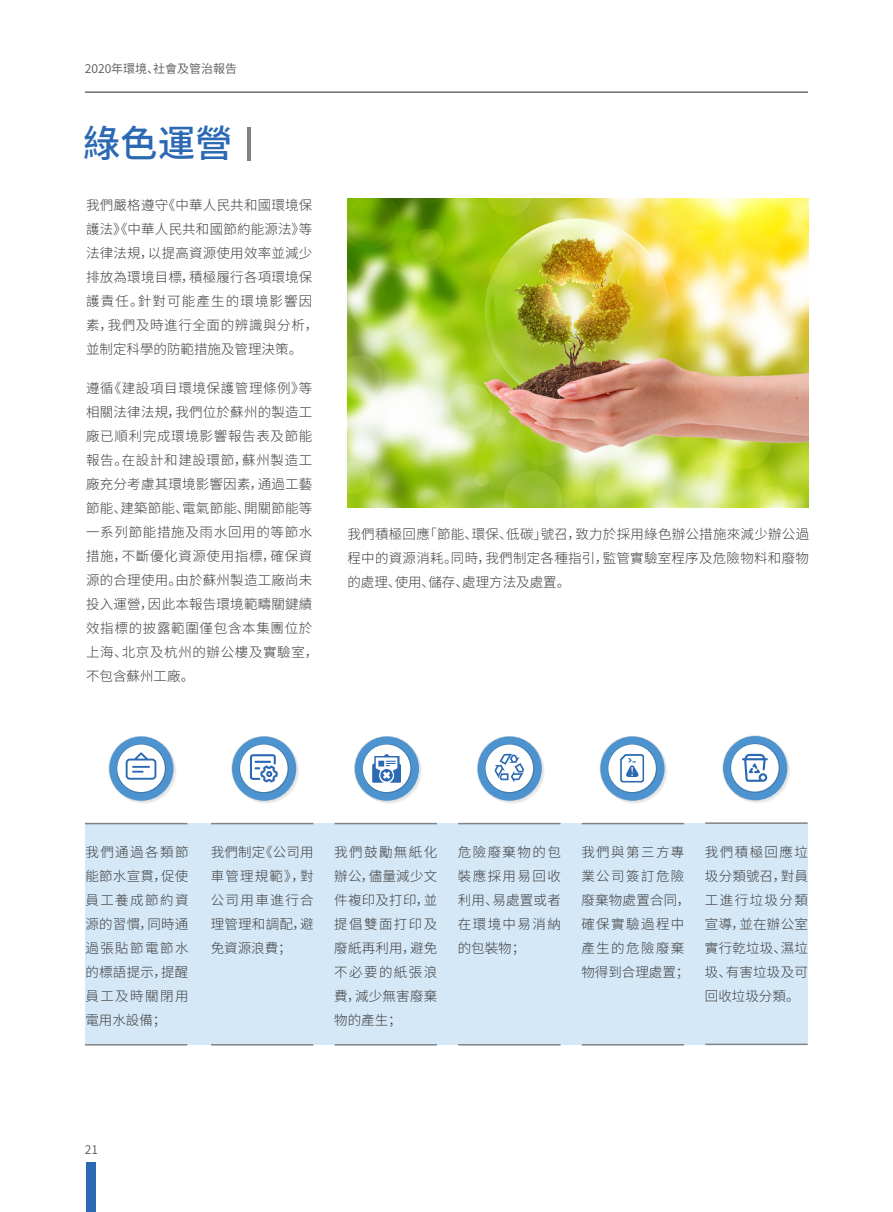
<style>
.page{position:relative;width:893px;height:1212px;background:#fff}
.page>*{position:absolute;margin:0;border:0;box-sizing:border-box;transform-origin:0 0}
.t1{font:500 37.5px "Source Han Sans SC";color:#2c69b3}
.t2{font:300 13.5px/24px "Source Han Sans SC";letter-spacing:.02em;color:#3e3e3f;text-align:justify}
.t3{font:300 13.5px/24px "Source Han Sans SC";letter-spacing:.045em;color:#3e3e3f}
.t4{font:300 13.5px/24px "Source Han Sans SC";letter-spacing:.105em;color:#3e3e3f}
.t5{font:12px "Source Han Sans SC";color:#57585a}
</style>
<div class="page">
<div style="left:85px;top:823px;width:723px;height:222px;background:#d5e8f7"></div>
<hr style="left:247px;top:128px;width:3px;height:32px;background:#808285">
<div style="left:109px;top:736px;width:64px;height:65px;background:#4c93cf;border-radius:50%"></div>
<svg style="left:117px;top:744px;width:49px;height:49px"></svg>
<div style="left:117px;top:744px;width:48px;height:48px;background:#fff;border-radius:50%"></div>
<div style="left:232px;top:736px;width:64px;height:65px;background:#4c93cf;border-radius:50%"></div>
<svg style="left:239px;top:744px;width:50px;height:49px"></svg>
<div style="left:240px;top:744px;width:48px;height:48px;background:#fff;border-radius:50%"></div>
<div style="left:355px;top:736px;width:64px;height:65px;background:#4c93cf;border-radius:50%"></div>
<svg style="left:362px;top:744px;width:50px;height:49px"></svg>
<div style="left:363px;top:744px;width:47px;height:48px;background:#fff;border-radius:50%"></div>
<div style="left:478px;top:736px;width:64px;height:65px;background:#4c93cf;border-radius:50%"></div>
<svg style="left:485px;top:744px;width:49px;height:49px"></svg>
<div style="left:486px;top:744px;width:47px;height:48px;background:#fff;border-radius:50%"></div>
<div style="left:600px;top:736px;width:64px;height:65px;background:#4c93cf;border-radius:50%"></div>
<svg style="left:608px;top:744px;width:49px;height:49px"></svg>
<div style="left:608px;top:744px;width:48px;height:48px;background:#fff;border-radius:50%"></div>
<svg style="left:722px;top:735px;width:65px;height:65px"></svg>
<div style="left:723px;top:736px;width:64px;height:64px;background:#4c93cf;border-radius:50%"></div>
<svg style="left:730px;top:743px;width:50px;height:50px"></svg>
<div style="left:731px;top:744px;width:48px;height:47px;background:#fff;border-radius:50%"></div>
<hr style="left:85px;top:823px;width:102px;height:1px;background:#808285">
<hr style="left:211px;top:823px;width:102px;height:1px;background:#808285">
<hr style="left:335px;top:823px;width:102px;height:1px;background:#808285">
<hr style="left:458px;top:823px;width:102px;height:1px;background:#808285">
<hr style="left:582px;top:823px;width:102px;height:1px;background:#808285">
<hr style="left:705px;top:822px;width:103px;height:2px;background:#808285">
<hr style="left:85px;top:1044px;width:102px;height:1px;background:#808285">
<hr style="left:211px;top:1044px;width:102px;height:1px;background:#808285">
<hr style="left:335px;top:1044px;width:102px;height:1px;background:#808285">
<hr style="left:458px;top:1044px;width:102px;height:1px;background:#808285">
<hr style="left:582px;top:1044px;width:102px;height:1px;background:#808285">
<hr style="left:705px;top:1043px;width:103px;height:2px;background:#808285">
<svg style="left:126px;top:752px;width:30px;height:28px"></svg>
<svg style="left:620px;top:754px;width:24px;height:28px"></svg>
<svg style="left:742px;top:754px;width:26px;height:28px"></svg>
<svg style="left:250px;top:754px;width:28px;height:28px"></svg>
<svg style="left:372px;top:754px;width:29px;height:29px"></svg>
<svg style="left:494px;top:754px;width:30px;height:29px"></svg>
<img style="left:347px;top:198px;width:461px;height:310px">
<div style="left:86px;top:1162px;width:10px;height:50px;background:#2c69b3"></div>
<hr style="left:85px;top:92px;width:723px;height:1px;background:#3e3e3f">
<p class="t5" style="left:85px;top:62px;width:154px">2020年環境、社會及管治報告</p>
<h1 class="t1" style="left:83px;top:122px;width:151px">綠色運營</h1>
<p class="t2" style="left:86px;top:193px;width:234px;text-align:left">我們嚴格遵守《中華人民共和國環境保護法》《中華人民共和國節約能源法》等法律法規，以提高資源使用效率並減少排放為環境目標，積極履行各項環境保護責任。針對可能產生的環境影響因素，我們及時進行全面的辨識與分析，並制定科學的防範措施及管理決策。</p>
<p class="t3" style="left:86px;top:376px;width:234px">遵循《建設項目環境保護管理條例》等相關法律法規，我們位於蘇州的製造工廠已順利完成環境影響報告表及節能報告。在設計和建設環節，蘇州製造工廠充分考慮其環境影響因素，通過工藝節能、建築節能、電氣節能、開關節能等一系列節能措施及雨水回用的等節水措施，不斷優化資源使用指標，確保資源的合理使用。由於蘇州製造工廠尚未投入運營，因此本報告環境範疇關鍵績效指標的披露範圍僅包含本集團位於上海、北京及杭州的辦公樓及實驗室，不包含蘇州工廠。</p>
<p class="t2" style="left:347px;top:522px;width:463px">我們積極回應「節能、環保、低碳」號召，致力於採用綠色辦公措施來減少辦公過程中的資源消耗。同時，我們制定各種指引，監管實驗室程序及危險物料和廢物的處理、使用、儲存、處理方法及處置。</p>
<p class="t2" style="left:85px;top:840px;width:105px">我們通過各類節能節水宣貫，促使員工養成節約資源的習慣，同時通過張貼節電節水的標語提示，提醒員工及時關閉用電用水設備；</p>
<p class="t2" style="left:211px;top:840px;width:105px">我們制定《公司用車管理規範》，對公司用車進行合理管理和調配，避免資源浪費；</p>
<p class="t2" style="left:334px;top:840px;width:105px">我們鼓勵無紙化辦公，儘量減少文件複印及打印，並提倡雙面打印及廢紙再利用，避免不必要的紙張浪費，減少無害廢棄物的產生；</p>
<p class="t4" style="left:581px;top:840px;width:110px">我們與第三方專業公司簽訂危險廢棄物處置合同，確保實驗過程中產生的危險廢棄物得到合理處置；</p>
<p class="t2" style="left:705px;top:840px;width:105px">我們積極回應垃圾分類號召，對員工進行垃圾分類宣導，並在辦公室實行乾垃圾、濕垃圾、有害垃圾及可回收垃圾分類。</p>
<p class="t2" style="left:458px;top:840px;width:105px">危險廢棄物的包裝應採用易回收利用、易處置或者在環境中易消納的包裝物；</p>
<p class="t5" style="left:85px;top:1142px;width:15px">21</p>
</div>
